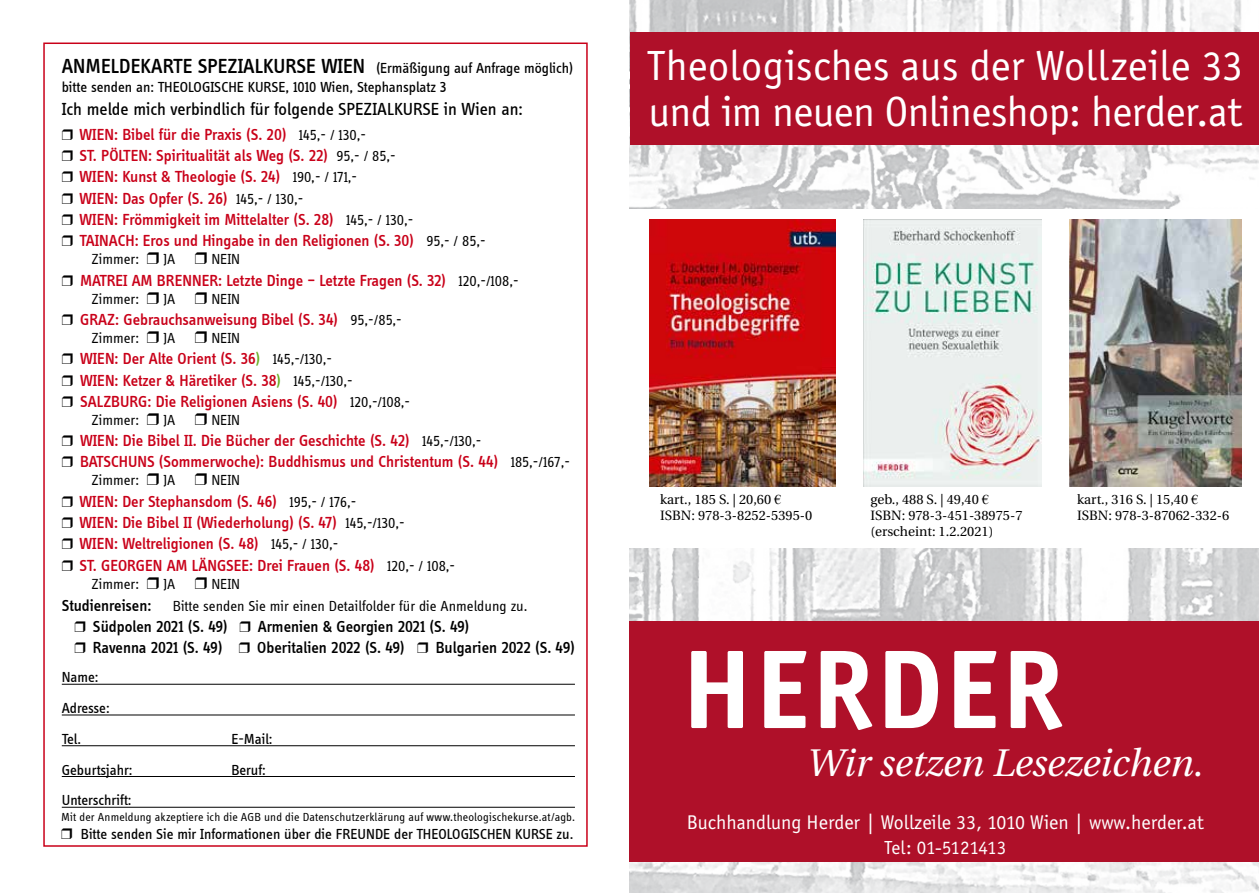
<style>
.page{position:relative;width:1259px;height:893px;background:#fff}
.page>*{position:absolute;margin:0;border:0;box-sizing:border-box;transform-origin:0 0}
.t1{font:700 115.5px "Officina Sans";letter-spacing:.02em;color:#fff}
.t2{font:43.5px/46.5px "Officina Sans";color:#fff}
.t3{font:italic 38.55px "Utopia";color:#fff}
.t4{font:20.4px "Officina Sans";color:#fff}
.t5{font:19.5px "Officina Sans";letter-spacing:-.005em;color:#fff}
.t6{font:18px "Info Disp";color:#000}
.t7{font:500 16.5px/21.3px "Info Disp";color:#c90019}
.t8{font:500 16.5px "Info Disp";color:#000}
.t9{font:15px/30.8px "Info Disp";color:#000}
.t10{font:15px "Info Disp";color:#000}
.t11{font:13.5px/16.2px "Utopia";color:#000}
.t12{font:12px "Info Disp";letter-spacing:.01em;color:#000}
.s1{font-weight:500;font-size:21px}
.s2{font-weight:400;font-size:15px;color:#000}
.s3{color:#68af25}
.s4{font-family:"Times New Roman"}
</style>
<div class="page">
<hr style="left:62px;top:684px;width:513px;height:1px;background:#000">
<hr style="left:62px;top:715px;width:513px;height:1px;background:#000">
<hr style="left:62px;top:745px;width:513px;height:1px;background:#000">
<hr style="left:62px;top:776px;width:513px;height:1px;background:#000">
<hr style="left:62px;top:807px;width:513px;height:1px;background:#000">
<img style="left:629px;top:0;width:630px;height:893px">
<div style="left:629px;top:622px;width:630px;height:240px;background:#af1029"></div>
<div style="left:630px;top:32px;width:629px;height:112px;background:#af1029"></div>
<div style="left:629px;top:209px;width:630px;height:339px;background:#fff"></div>
<img style="left:649px;top:220px;width:186px;height:267px">
<img style="left:864px;top:220px;width:177px;height:267px">
<img style="left:1069px;top:220px;width:172px;height:267px">
<h2 class="t2" style="left:647px;top:43px;width:597px">Theologisches aus der Wollzeile 33 und im neuen Onlineshop: herder.at</h2>
<p class="t9" style="left:62px;top:58px;width:513px;line-height:19.5px"><span class="s1">ANMELDEKARTE SPEZIALKURSE WIEN</span> (Ermäßigung auf Anfrage möglich) bitte senden an: THEOLOGISCHE KURSE, 1010 Wien, Stephansplatz 3</p>
<p class="t6" style="left:62px;top:99px;width:463px">Ich melde mich verbindlich für folgende SPEZIALKURSE in Wien an:</p>
<p class="t7" style="left:80px;top:124px;width:407px">WIEN: Bibel für die Praxis (S. 20) <span class="s2">145,- / 130,-<br></span>ST. PÖLTEN: Spiritualität als Weg (S. 22) <span class="s2">95,- / 85,-<br></span>WIEN: Kunst &amp; Theologie (S. 24) <span class="s2">190,- / 171,-<br></span>WIEN: Das Opfer (S. 26) <span class="s2">145,- / 130,-<br></span>WIEN: Frömmigkeit im Mittelalter (S. 28) <span class="s2">145,- / 130,-<br></span>TAINACH: Eros und Hingabe in den Religionen (S. 30) <span class="s2">95,- / 85,-</span></p>
<p class="t10" style="left:92px;top:251px;width:49px">Zimmer:</p>
<p class="t10" style="left:163px;top:251px;width:14px">JA</p>
<p class="t10" style="left:211px;top:251px;width:30px">NEIN</p>
<p class="t7" style="left:80px;top:269px;width:440px">MATREI AM BRENNER: Letzte Dinge – Letzte Fragen (S. 32) <span class="s2">120,-/108,-</span></p>
<p class="t10" style="left:92px;top:291px;width:49px">Zimmer:</p>
<p class="t10" style="left:163px;top:291px;width:14px">JA</p>
<p class="t10" style="left:211px;top:291px;width:30px">NEIN</p>
<p class="t7" style="left:80px;top:309px;width:323px">GRAZ: Gebrauchsanweisung Bibel (S. 34) <span class="s2">95,-/85,-</span></p>
<p class="t10" style="left:92px;top:330px;width:49px">Zimmer:</p>
<p class="t10" style="left:163px;top:330px;width:14px">JA</p>
<p class="t10" style="left:211px;top:330px;width:30px">NEIN</p>
<p class="t7" style="left:80px;top:348px;width:331px">WIEN: Der Alte Orient (S. 36<span class="s3">)</span> <span class="s2">145,-/130,-<br></span>WIEN: Ketzer &amp; Häretiker (S. 38<span class="s3">)</span> <span class="s2">145,-/130,-<br></span>SALZBURG: Die Religionen Asiens (S. 40) <span class="s2">120,-/108,-</span></p>
<p class="t10" style="left:92px;top:412px;width:49px">Zimmer:</p>
<p class="t10" style="left:163px;top:412px;width:14px">JA</p>
<p class="t10" style="left:211px;top:412px;width:30px">NEIN</p>
<p class="t7" style="left:80px;top:430px;width:491px">WIEN: Die Bibel II. Die Bücher der Geschichte (S. 42) <span class="s2">145,-/130,-<br></span>BATSCHUNS (Sommerwoche): Buddhismus und Christentum (S. 44) <span class="s2">185,-/167,-</span></p>
<p class="t10" style="left:92px;top:472px;width:49px">Zimmer:</p>
<p class="t10" style="left:163px;top:472px;width:14px">JA</p>
<p class="t10" style="left:211px;top:472px;width:30px">NEIN</p>
<p class="t7" style="left:80px;top:491px;width:377px">WIEN: Der Stephansdom (S. 46) <span class="s2">195,- / 176,-<br></span>WIEN: Die Bibel II (Wiederholung) (S. 47) <span class="s2">145,-/130,-<br></span>WIEN: Weltreligionen (S. 48) <span class="s2">145,- / 130,-<br></span>ST. GEORGEN AM LÄNGSEE: Drei Frauen (S. 48) <span class="s2">120,- / 108,-</span></p>
<p class="t10" style="left:92px;top:576px;width:49px">Zimmer:</p>
<p class="t10" style="left:163px;top:576px;width:14px">JA</p>
<p class="t10" style="left:211px;top:576px;width:30px">NEIN</p>
<p class="t8" style="left:62px;top:596px;width:91px">Studienreisen:</p>
<p class="t10" style="left:173px;top:598px;width:356px">Bitte senden Sie mir einen Detailfolder für die Anmeldung zu.</p>
<p class="t8" style="left:93px;top:617px;width:136px">Südpolen 2021 (S. 49)</p>
<p class="t8" style="left:258px;top:617px;width:213px">Armenien &amp; Georgien 2021 (S. 49)</p>
<p class="t8" style="left:93px;top:638px;width:131px">Ravenna 2021 (S. 49)</p>
<p class="t8" style="left:257px;top:638px;width:149px">Oberitalien 2022 (S. 49)</p>
<p class="t8" style="left:436px;top:638px;width:141px">Bulgarien 2022 (S. 49)</p>
<p class="t9" style="left:62px;top:662px;width:49px">Name:<br>Adresse:<br>Tel.</p>
<p class="t11" style="left:660px;top:492px;width:154px">kart., 185 S. | 20,60 <span class="s4">€<br></span>ISBN: 978-3-8252-5395-0</p>
<p class="t11" style="left:870px;top:491px;width:154px">geb., 488 S. | 49,40 <span class="s4">€<br></span>ISBN: 978-3-451-38975-7 (erscheint: 1.2.2021)</p>
<p class="t11" style="left:1077px;top:492px;width:154px">kart., 316 S. | 15,40 <span class="s4">€<br></span>ISBN: 978-3-87062-332-6</p>
<h1 class="t1" style="left:682px;top:620px;width:383px">HERDER</h1>
<h3 class="t3" style="left:807px;top:741px;width:398px">Wir setzen Lesezeichen.</h3>
<p class="t9" style="left:231px;top:723px;width:43px">E-Mail:</p>
<p class="t9" style="left:62px;top:754px;width:72px">Geburtsjahr:</p>
<p class="t9" style="left:231px;top:754px;width:36px">Beruf:</p>
<p class="t9" style="left:62px;top:785px;width:71px">Unterschrift:</p>
<p class="t9" style="left:81px;top:818px;width:494px">Bitte senden Sie mir Informationen über die FREUNDE der THEOLOGISCHEN KURSE zu.</p>
<p class="t12" style="left:61px;top:811px;width:515px">Mit der Anmeldung akzeptiere ich die AGB und die Datenschutzerklärung auf www.theologischekurse.at/agb.</p>
<p class="t4" style="left:687px;top:811px;width:518px">Buchhandlung Herder | Wollzeile 33, 1010 Wien | www.herder.at</p>
<p class="t5" style="left:884px;top:837px;width:123px">Tel: 01-5121413</p>
</div>
